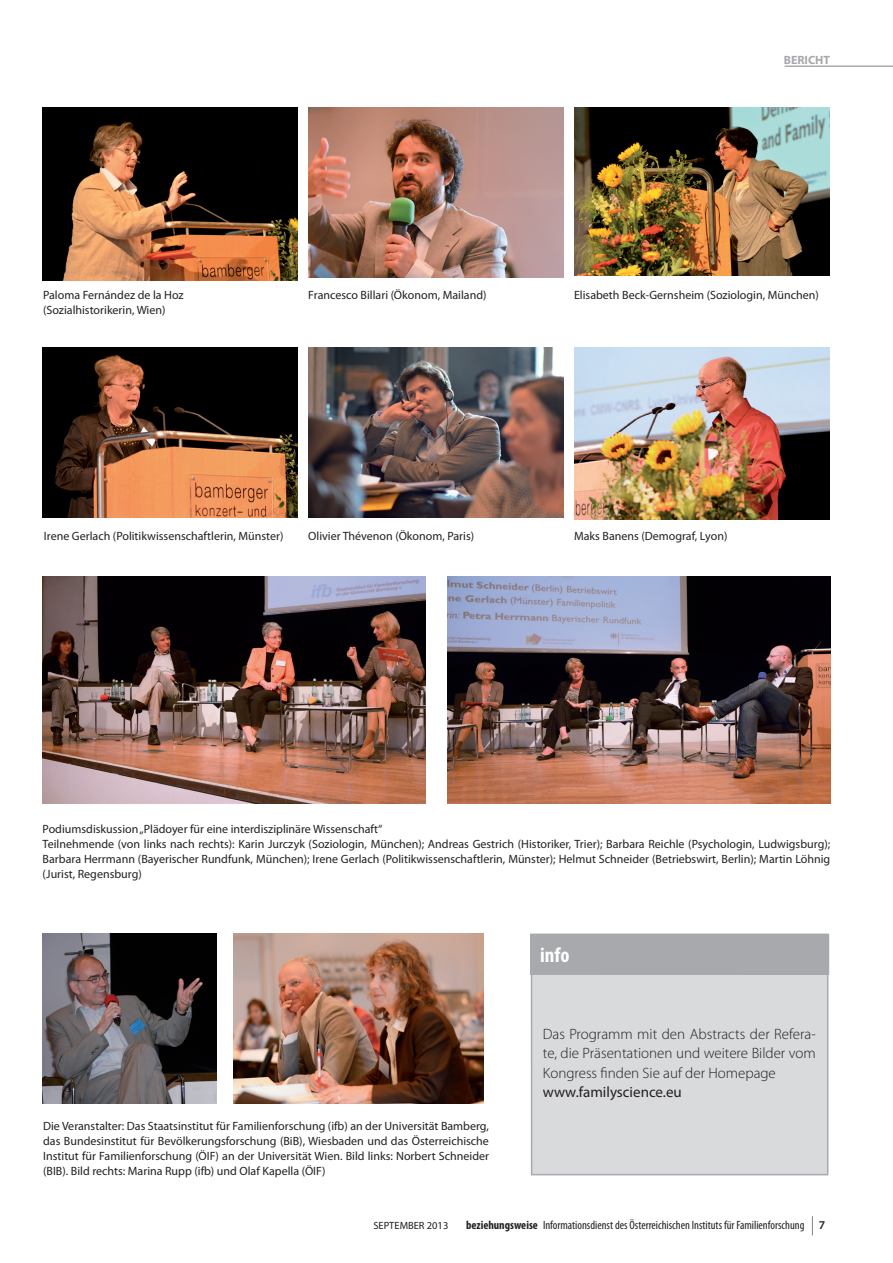
<style>
.page{position:relative;width:893px;height:1263px;background:#fff}
.page>*{position:absolute;margin:0;border:0;box-sizing:border-box;transform-origin:0 0}
.t1{font:700 condensed 21px "Myriad Pro";color:#fff}
.t2{font:300 15px/19.5px "Myriad Pro";color:#231f20;text-align:justify}
.t3{font:15px "Myriad Pro";color:#231f20}
.t4{font:12px/15px "Myriad Pro";color:#231f20}
.t5{font:condensed 12px "Myriad Pro";color:#231f20}
.t6{font:700 12px "Myriad Pro";color:#a8a9ad}
.t7{font:10.5px "Myriad Pro";color:#231f20}
.s1{font-weight:700}
.s2{font-weight:600;font-stretch:normal}
</style>
<div class="page">
<hr style="left:785px;top:66px;width:108px;height:1px;background:#808285">
<svg style="left:812px;top:1216px;width:1px;height:19px"></svg>
<div style="left:531px;top:936px;width:297px;height:238px;background:#d9dadc"></div>
<div style="left:531px;top:935px;width:297px;height:240px;border:2px solid #a8a9ad"></div>
<div style="left:531px;top:934px;width:297px;height:40px;background:#a8a9ad"></div>
<div style="left:530px;top:933px;width:299px;height:42px;border:2px solid #a8a9ad"></div>
<svg style="left:530px;top:943px;width:217px;height:30px"></svg>
<img style="left:234px;top:933px;width:250px;height:171px">
<img style="left:43px;top:576px;width:382px;height:227px">
<img style="left:448px;top:576px;width:382px;height:227px">
<img style="left:574px;top:107px;width:255px;height:169px">
<img style="left:308px;top:107px;width:255px;height:171px">
<img style="left:42px;top:107px;width:256px;height:173px">
<img style="left:308px;top:347px;width:255px;height:170px">
<img style="left:42px;top:347px;width:255px;height:170px">
<img style="left:574px;top:347px;width:255px;height:172px">
<img style="left:43px;top:933px;width:174px;height:171px">
<p class="t6" style="left:784px;top:52px;width:48px">BERICHT</p>
<p class="t4" style="left:43px;top:287px;width:142px">Paloma Fernández de la Hoz (Sozialhistorikerin, Wien)</p>
<p class="t4" style="left:308px;top:287px;width:180px">Francesco Billari (Ökonom, Mailand)</p>
<p class="t4" style="left:574px;top:287px;width:246px">Elisabeth Beck-Gernsheim (Soziologin, München)</p>
<p class="t4" style="left:44px;top:528px;width:241px">Irene Gerlach (Politikwissenschaftlerin, Münster)</p>
<p class="t4" style="left:308px;top:528px;width:167px">Olivier Thévenon (Ökonom, Paris)</p>
<p class="t4" style="left:574px;top:528px;width:155px">Maks Banens (Demograf, Lyon)</p>
<p class="t4" style="left:43px;top:821px;width:789px">Podiumsdiskussion „Plädoyer für eine interdisziplinäre Wissenschaft“<br>Teilnehmende (von links nach rechts): Karin Jurczyk (Soziologin, München); Andreas Gestrich (Historiker, Trier); Barbara Reichle (Psychologin, Ludwigsburg); Barbara Herrmann (Bayerischer Rundfunk, München); Irene Gerlach (Politikwissenschaftlerin, Münster); Helmut Schneider (Betriebswirt, Berlin); Martin Löhnig (Jurist, Regensburg)</p>
<h1 class="t1" style="left:540px;top:942px;width:31px">info</h1>
<p class="t4" style="left:43px;top:1119px;width:447px;text-align:justify">Die Veranstalter: Das Staatsinstitut für Familienforschung (ifb) an der Universität Bamberg, das Bundesinstitut für Bevölkerungsforschung (BiB), Wiesbaden und das Österreichische Institut für Familienforschung (ÖIF) an der Universität Wien. Bild links: Norbert Schneider (BIB). Bild rechts: Marina Rupp (ifb) und Olaf Kapella (ÖIF)</p>
<p class="t2" style="left:543px;top:1024px;width:275px">Das Programm mit den Abstracts der Refera&shy;te, die Präsentationen und weitere Bilder vom Kongress finden Sie auf der Homepage</p>
<p class="t3" style="left:543px;top:1083px;width:141px">www.familyscience.eu</p>
<p class="t7" style="left:373px;top:1219px;width:77px">SEPTEMBER 2013</p>
<p class="t5" style="left:466px;top:1217px;width:361px"><span class="s1">beziehungsweise</span> Informationsdienst des Österreichischen Instituts für Familienforschung <span class="s2">7</span></p>
</div>
